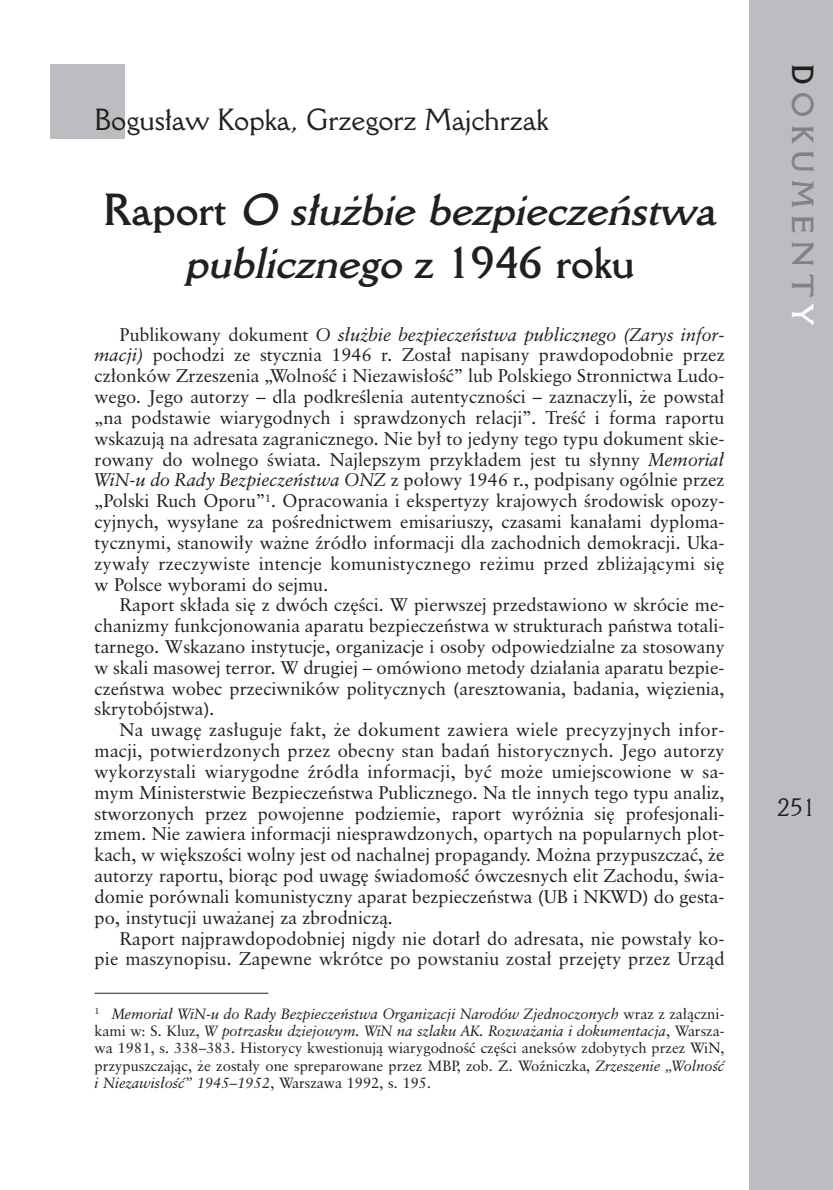
<style>
.page{position:relative;width:833px;height:1190px;background:#fff}
.page>*{position:absolute;margin:0;border:0;box-sizing:border-box;transform-origin:0 0}
.t1{font:italic 700 43.75px/52.5px "Della Robbia PL";color:#231f20;text-align:center}
.t2{font:29.75px "Della Robbia PL";color:#231f20}
.t3{font:700 29.75px "Della Robbia PL";letter-spacing:.25em;color:#808285}
.t4{font:24.5px "Della Robbia PL";color:#231f20}
.t5{font:18.38px/20.8px "Classical Garamond PL";letter-spacing:.005em;color:#231f20;text-align:justify}
.t6{font:14.88px/17.3px "Classical Garamond PL";color:#231f20;text-align:justify}
.s1{font-style:normal}
.s2{font-style:italic}
.s3{color:#231f20}
.s4{color:#fff}
</style>
<div class="page">
<div style="left:749px;top:0;width:84px;height:1190px;background:#bcbdc0"></div>
<div style="left:50px;top:64px;width:74px;height:75px;background:#bcbdc0"></div>
<hr style="left:95px;top:993px;width:173px;height:1px;background:#231f20">
<h2 class="t2" style="left:95px;top:109px;width:455px">Bogus∏aw Kopka, Grzegorz Majchrzak</h2>
<h1 class="t1" style="left:104px;top:187px;width:622px"><span class="s1">R a p o r t</span> O s∏u˝bie bezpieczeƒstwa publicznego <span class="s1">z 1 9 4 6 r o k u</span></h1>
<p class="t5" style="left:95px;top:325px;width:632px;text-indent:25px">Publikowany dokument <span class="s2">O s∏u˝bie bezpieczeƒstwa publicznego (Zarys infor&shy;macji)</span> pochodzi ze stycznia 1946 r. Zosta∏ napisany prawdopodobnie przez cz∏onków Zrzeszenia „WolnoÊç i Niezawis∏oÊç” lub Polskiego Stronnictwa Ludo&shy;wego. Jego autorzy – dla podkreÊlenia autentycznoÊci – zaznaczyli, ˝e powsta∏ „na podstawie wiarygodnych i sprawdzonych relacji”. TreÊç i forma raportu wskazujà na adresata zagranicznego. Nie by∏ to jedyny tego typu dokument skie&shy;rowany do wolnego Êwiata. Najlepszym przyk∏adem jest tu s∏ynny <span class="s2">Memoria∏ WiN-u do Rady Bezpieczeƒstwa ONZ</span> z po∏owy 1946 r., podpisany ogólnie przez „Polski Ruch Oporu”<sup>1</sup>. Opracowania i ekspertyzy krajowych Êrodowisk opozy&shy;cyjnych, wysy∏ane za poÊrednictwem emisariuszy, czasami kana∏ami dyploma&shy;tycznymi, stanowi∏y wa˝ne êród∏o informacji dla zachodnich demokracji. Uka&shy;zywa∏y rzeczywiste intencje komunistycznego re˝imu przed zbli˝ajàcymi si´ w Polsce wyborami do sejmu.</p>
<p class="t5" style="left:95px;top:596px;width:632px;text-indent:25px">Raport sk∏ada si´ z dwóch cz´Êci. W pierwszej przedstawiono w skrócie me&shy;chanizmy funkcjonowania aparatu bezpieczeƒstwa w strukturach paƒstwa totali&shy;tarnego. Wskazano instytucje, organizacje i osoby odpowiedzialne za stosowany w skali masowej terror. W drugiej – omówiono metody dzia∏ania aparatu bezpie&shy;czeƒstwa wobec przeciwników politycznych (aresztowania, badania, wi´zienia, skrytobójstwa).</p>
<p class="t5" style="left:95px;top:721px;width:632px;text-indent:25px">Na uwag´ zas∏uguje fakt, ˝e dokument zawiera wiele precyzyjnych infor&shy;macji, potwierdzonych przez obecny stan badaƒ historycznych. Jego autorzy wykorzystali wiarygodne êród∏a informacji, byç mo˝e umiejscowione w sa&shy;mym Ministerstwie Bezpieczeƒstwa Publicznego. Na tle innych tego typu analiz, stworzonych przez powojenne podziemie, raport wyró˝nia si´ profesjonali&shy;zmem. Nie zawiera informacji niesprawdzonych, opartych na popularnych plot&shy;kach, w wi´kszoÊci wolny jest od nachalnej propagandy. Mo˝na przypuszczaç, ˝e autorzy raportu, bioràc pod uwag´ ÊwiadomoÊç ówczesnych elit Zachodu, Êwia&shy;domie porównali komunistyczny aparat bezpieczeƒstwa (UB i NKWD) do gesta&shy;po, instytucji uwa˝anej za zbrodniczà.</p>
<p class="t5" style="left:95px;top:929px;width:632px;text-align:right">Raport najprawdopodobniej nigdy nie dotar∏ do adresata, nie powsta∏y ko&shy;pie maszynopisu. Zapewne wkrótce po powstaniu zosta∏ przej´ty przez Urzàd</p>
<p class="t6" style="left:95px;top:1006px;width:632px"><sup>1</sup> <span class="s2">Memoria∏ WiN-u do Rady Bezpieczeƒstwa Organizacji Narodów Zjednoczonych</span> wraz z za∏àczni&shy;kami w: S. Kluz, <span class="s2">W potrzasku dziejowym. WiN na szlaku AK. Rozwa˝ania i dokumentacja</span>, Warsza&shy;wa 1981, s. 338–383. Historycy kwestionujà wiarygodnoÊç cz´Êci aneksów zdobytych przez WiN, przypuszczajàc, ˝e zosta∏y one spreparowane przez MBP, zob. Z. Woêniczka, <span class="s2">Zrzeszenie „WolnoÊç i Niezawis∏oÊç” 1945–1952</span>, Warszawa 1992, s. 195.</p>
<h2 class="t3" style="left:813px;top:64px;width:261px;rotate:90deg"><span class="s3">D</span>OKUMENT<span class="s4">Y</span></h2>
<h3 class="t4" style="left:778px;top:798px;width:40px">251</h3>
</div>
